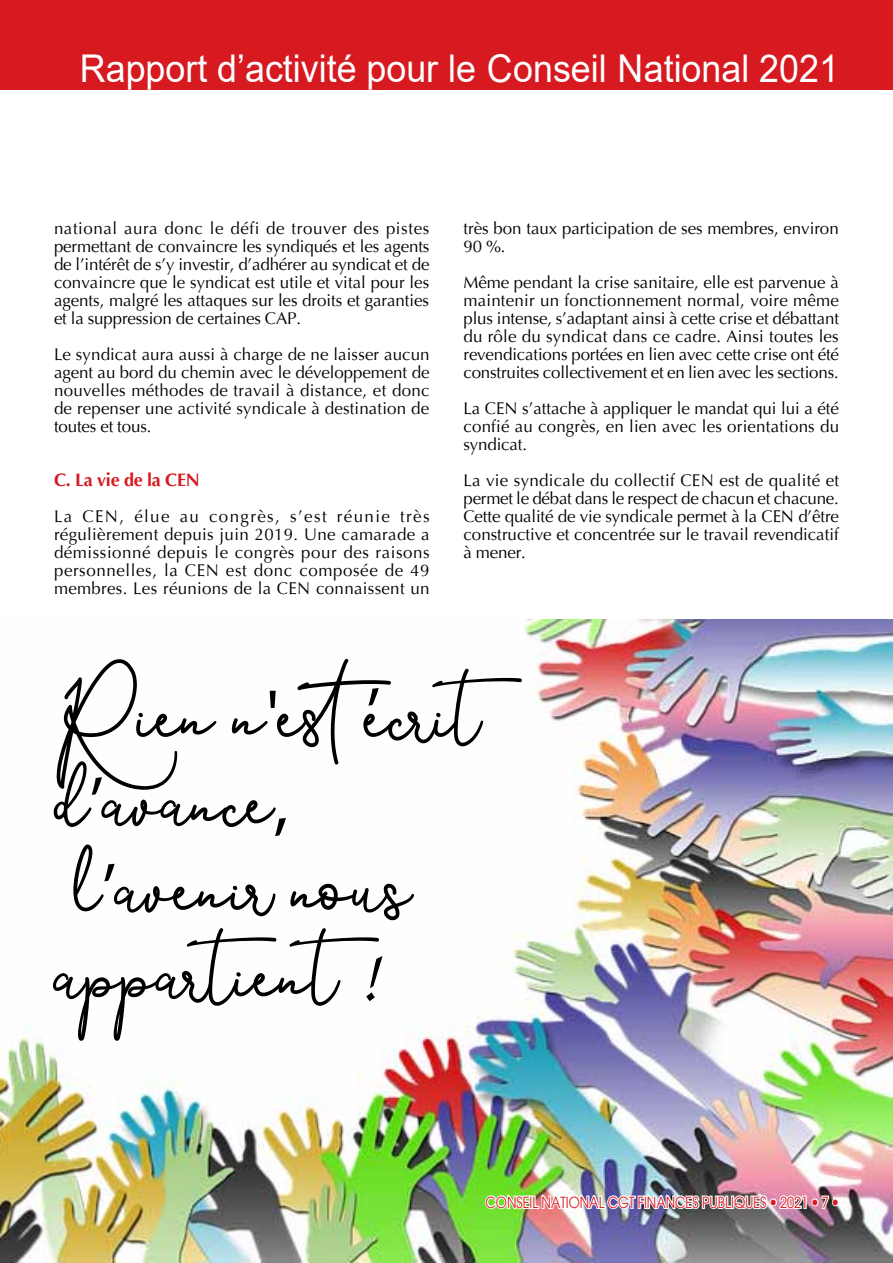
<style>
.page{position:relative;width:893px;height:1263px;background:#fff}
.page>*{position:absolute;margin:0;border:0;box-sizing:border-box;transform-origin:0 0}
.t1{font:72px/86.4px "Southern Jannie";color:#000;scale:.96 1}
.t2{font:72px "Myriad Pro";color:#000;scale:.96 1}
.t3{font:38.25px "Arial";color:#fff;scale:.94 1}
.t4{font:700 18px "Optima";color:#d71920}
.t5{font:16.8px/18px "Optima";color:#000;text-align:justify}
.t6{font:15px "Avant Garde";color:#d71920;scale:.85 1}
.s1{font-family:"Myriad Pro"}
.s2{font-family:"Zapf Chancery";font-weight:500;font-style:italic}
</style>
<div class="page">
<div style="left:0;top:0;width:893px;height:89px;background:#d71920"></div>
<img style="left:0;top:620px;width:893px;height:642px">
<img style="left:483px;top:1189px;width:358px;height:25px">
<h2 class="t3" style="left:80px;top:42px;width:809px">Rapport d’activité pour le conseil national 2021</h2>
<p class="t5" style="left:54px;top:220px;width:377px">national aura donc le défi de trouver des pistes permettant de convaincre les syndiqués et les agents de l’intérêt de s’y investir, d’adhérer au syndicat et de convaincre que le syndicat est utile et vital pour les agents, malgré les attaques sur les droits et garanties et la suppression de certaines CAP.</p>
<p class="t5" style="left:54px;top:346px;width:377px">Le syndicat aura aussi à charge de ne laisser aucun agent au bord du chemin avec le développement de nouvelles méthodes de travail à distance, et donc de repenser une activité syndicale à destination de toutes et tous.</p>
<p class="t4" style="left:54px;top:470px;width:124px">C. La vie de la CEN</p>
<p class="t5" style="left:54px;top:508px;width:377px">La CEN, élue au congrès, s’est réunie très régulièrement depuis juin 2019. Une camarade a démissionné depuis le congrès pour des raisons personnelles, la CEN est donc composée de 49 membres. Les réunions de la CEN connaissent un</p>
<p class="t5" style="left:463px;top:220px;width:377px">très bon taux participation de ses membres, environ<br>90 %.</p>
<p class="t5" style="left:463px;top:274px;width:377px">Même pendant la crise sanitaire, elle est parvenue à maintenir un fonctionnement normal, voire même plus intense, s’adaptant ainsi à cette crise et débattant du rôle du syndicat dans ce cadre. Ainsi toutes les revendications portées en lien avec cette crise ont été construites collectivement et en lien avec les sections.</p>
<p class="t5" style="left:463px;top:400px;width:377px">La CEN s’attache à appliquer le mandat qui lui a été confié au congrès, en lien avec les orientations du syndicat.</p>
<p class="t5" style="left:463px;top:472px;width:377px">La vie syndicale du collectif CEN est de qualité et permet le débat dans le respect de chacun et chacune.<br>Cette qualité de vie syndicale permet à la CEN d’être constructive et concentrée sur le travail revendicatif à mener.</p>
<h1 class="t1" style="left:55px;top:672px;width:512px">Rien n<span class="s1">'</span>estécrit d<span class="s1">’</span>avance<span class="s1">,<br></span>l<span class="s1">’</span>avenir nous appartient<span class="s2">!</span></h1>
<h1 class="t2" style="left:366px;top:669px;width:16px">’</h1>
<p class="t6" style="left:486px;top:1193px;width:405px">CONSEIL NATIONAL CGT FINANCES PUBLIQUES 2021 7</p>
</div>
